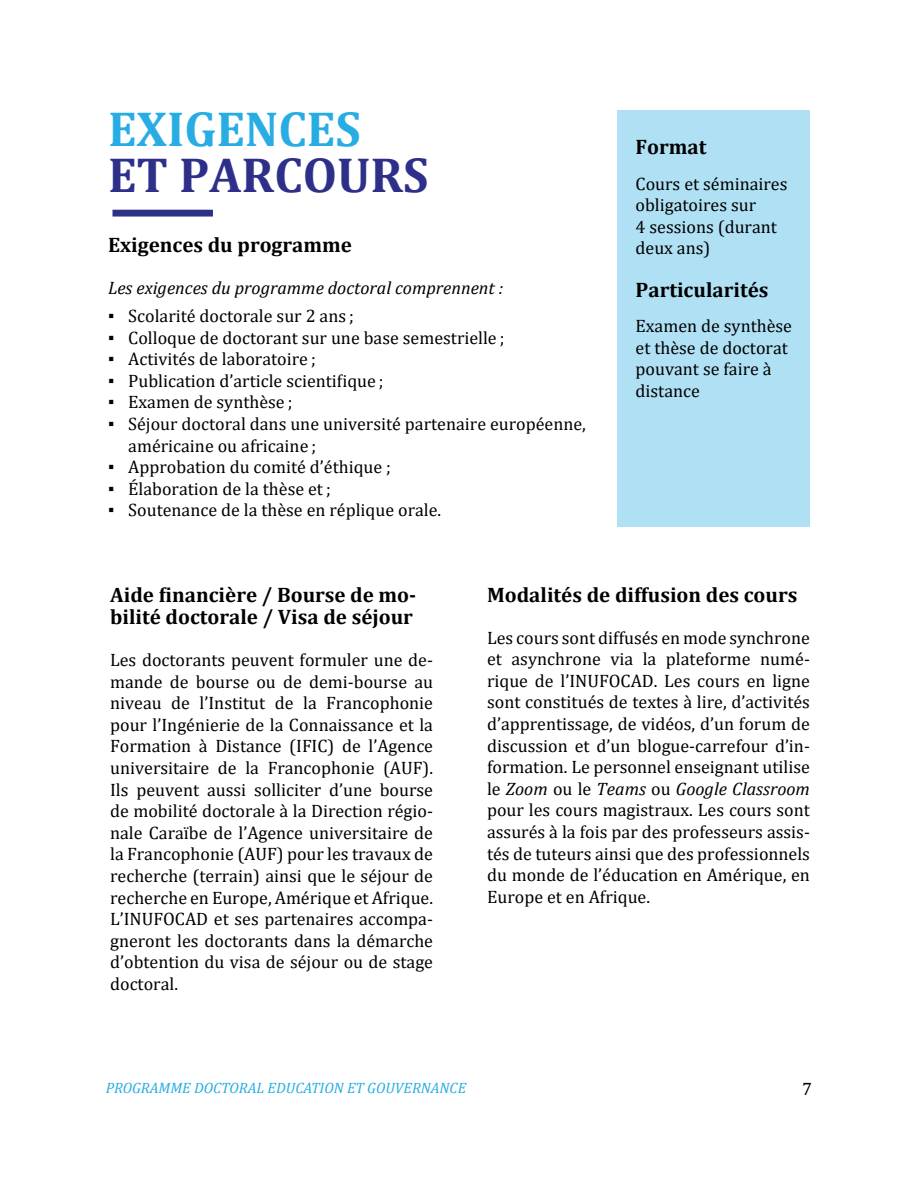
<style>
.page{position:relative;width:918px;height:1188px;background:#fff}
.page>*{position:absolute;margin:0;border:0;box-sizing:border-box;transform-origin:0 0}
.Titre{font:700 49.5px "Cambria";color:#2e2f89}
.Titre-2{font:700 49.5px "Cambria";color:#27ade3}
.Sous-titre_2{font:700 21px/22.5px "Cambria";color:#000}
.Corps_du_texte{font:18px/21.6px "Cambria";color:#000;text-align:justify}
.Cors_de_texte_sans_sp_copy{font:18px/21.6px "Cambria";color:#000}
.Corps_du_texte-2{font:italic 18px "Cambria";color:#000}
.t1{font:italic 15px "Cambria";color:#27ade3}
.s1{font-family:"Book Antiqua"}
.s2{font-style:italic}
</style>
<div class="page">
<div style="left:618px;top:110px;width:192px;height:417px;background:#afe0f4"></div>
<svg style="left:112px;top:210px;width:101px;height:7px"></svg>
<p class="Titre-2" style="left:108px;top:95px;width:254px">EXIGENCES</p>
<p class="Titre" style="left:108px;top:140px;width:322px">ET PARCOURS</p>
<p class="Sous-titre_2" style="left:108px;top:233px;width:245px">Exigences du programme</p>
<p class="Corps_du_texte-2" style="left:108px;top:275px;width:397px">Les exigences du programme doctoral comprennent :</p>
<p class="Corps_du_texte" style="left:108px;top:305px;width:247px"><span class="s1">▪</span> Scolarité doctorale sur 2 ans ;</p>
<p class="Corps_du_texte" style="left:108px;top:327px;width:398px"><span class="s1">▪</span> Colloque de doctorant sur une base semestrielle ;</p>
<p class="Corps_du_texte" style="left:108px;top:348px;width:209px"><span class="s1">▪</span> Activités de laboratoire ;</p>
<p class="Corps_du_texte" style="left:108px;top:370px;width:277px"><span class="s1">▪</span> Publication d’article scientifique ;</p>
<p class="Corps_du_texte" style="left:108px;top:391px;width:186px"><span class="s1">▪</span> Examen de synthèse ;</p>
<p class="Corps_du_texte" style="left:128px;top:413px;width:459px;text-indent:-20px"><span class="s1">▪</span> Séjour doctoral dans une université partenaire européenne, américaine ou africaine ;</p>
<p class="Corps_du_texte" style="left:108px;top:456px;width:285px"><span class="s1">▪</span> Approbation du comité d’éthique ;</p>
<p class="Corps_du_texte" style="left:108px;top:478px;width:224px"><span class="s1">▪</span> Élaboration de la thèse et ;</p>
<p class="Corps_du_texte" style="left:108px;top:499px;width:335px"><span class="s1">▪</span> Soutenance de la thèse en réplique orale.</p>
<p class="Sous-titre_2" style="left:636px;top:135px;width:72px">Format</p>
<p class="Cors_de_texte_sans_sp_copy" style="left:636px;top:173px;width:153px">Cours et séminaires obligatoires sur<br>4 sessions (durant deux ans)</p>
<p class="Sous-titre_2" style="left:636px;top:278px;width:134px">Particularités</p>
<p class="Cors_de_texte_sans_sp_copy" style="left:636px;top:315px;width:158px">Examen de synthèse et thèse de doctorat pouvant se faire à distance</p>
<p class="Sous-titre_2" style="left:110px;top:583px;width:308px">Aide financière / Bourse de mo&shy;bilité doctorale / Visa de séjour</p>
<p class="Corps_du_texte" style="left:110px;top:649px;width:324px">Les doctorants peuvent formuler une de&shy;mande de bourse ou de demi-bourse au niveau de l’Institut de la Francophonie pour l’Ingénierie de la Connaissance et la Formation à Distance (IFIC) de l’Agence universitaire de la Francophonie (AUF).<br>Ils peuvent aussi solliciter d’une bourse de mobilité doctorale à la Direction régio&shy;nale Caraïbe de l’Agence universitaire de la Francophonie (AUF) pour les travaux de recherche (terrain) ainsi que le séjour de recherche en Europe, Amérique et Afrique.<br>L’INUFOCAD et ses partenaires accompa&shy;gneront les doctorants dans la démarche d’obtention du visa de séjour ou de stage doctoral.</p>
<p class="Sous-titre_2" style="left:487px;top:583px;width:312px">Modalités de diffusion des cours</p>
<p class="Corps_du_texte" style="left:487px;top:627px;width:324px">Les cours sont diffusés en mode synchrone et asynchrone via la plateforme numé&shy;rique de l’INUFOCAD. Les cours en ligne sont constitués de textes à lire, d’activités d’apprentissage, de vidéos, d’un forum de discussion et d’un blogue-carrefour d’in&shy;formation. Le personnel enseignant utilise le <span class="s2">Zoom</span> ou le <span class="s2">Teams</span> ou <span class="s2">Google Classroom </span>pour les cours magistraux. Les cours sont assurés à la fois par des professeurs assis&shy;tés de tuteurs ainsi que des professionnels du monde de l’éducation en Amérique, en Europe et en Afrique.</p>
<p class="t1" style="left:106px;top:1077px;width:362px">PROGRAMME DOCTORAL EDUCATION ET GOUVERNANCE</p>
<p class="Corps_du_texte" style="left:802px;top:1078px;width:11px">7</p>
</div>
